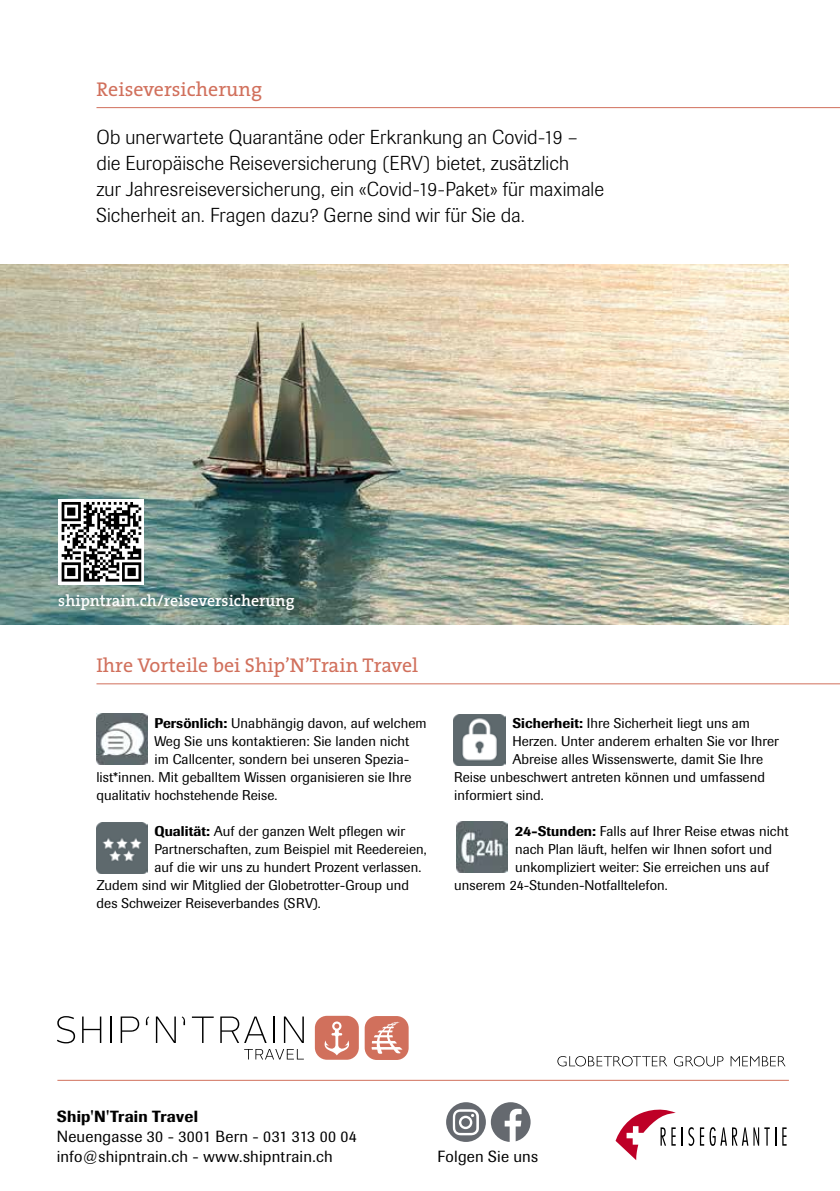
<style>
.page{position:relative;width:840px;height:1191px;background:#fff}
.page>*{position:absolute;margin:0;border:0;box-sizing:border-box;transform-origin:0 0}
.t1{font:300 20px/26px "Imago";letter-spacing:.01em;color:#000}
.t2{font:20px "The Serif";color:#d1705c}
.t3{font:16px/20px "Imago";letter-spacing:.015em;color:#000}
.t4{font:600 16px "The Serif";color:#fff}
.t5{font:500 16px "Imago";letter-spacing:.015em;color:#000}
.t6{font:14px "Imago";letter-spacing:.005em;color:#000}
.s1{font-weight:500}
</style>
<div class="page">
<svg style="left:244px;top:1049px;width:60px;height:10px"></svg>
<svg style="left:57px;top:1016px;width:18px;height:27px"></svg>
<svg style="left:82px;top:1016px;width:19px;height:27px"></svg>
<hr style="left:110px;top:1016px;width:2px;height:27px;background:#000">
<svg style="left:121px;top:1016px;width:18px;height:27px"></svg>
<svg style="left:146px;top:1016px;width:3px;height:9px"></svg>
<svg style="left:156px;top:1016px;width:20px;height:27px"></svg>
<svg style="left:182px;top:1016px;width:3px;height:9px"></svg>
<svg style="left:192px;top:1016px;width:21px;height:27px"></svg>
<svg style="left:220px;top:1016px;width:46px;height:27px"></svg>
<hr style="left:273px;top:1016px;width:2px;height:27px;background:#000">
<svg style="left:284px;top:1016px;width:20px;height:27px"></svg>
<div style="left:315px;top:1015px;width:43px;height:44px;background:#d1705c;border-radius:12px"></div>
<svg style="left:324px;top:1021px;width:25px;height:34px"></svg>
<div style="left:364px;top:1016px;width:44px;height:44px;background:#d1705c;border-radius:12px"></div>
<svg style="left:371px;top:1021px;width:31px;height:32px"></svg>
<svg style="left:557px;top:1056px;width:110px;height:10px"></svg>
<svg style="left:674px;top:1056px;width:49px;height:10px"></svg>
<svg style="left:730px;top:1056px;width:55px;height:10px"></svg>
<hr style="left:57px;top:1080px;width:731px;height:1px;background:#d1705c">
<svg style="left:615px;top:1109px;width:60px;height:51px"></svg>
<svg style="left:681px;top:1127px;width:1px;height:18px"></svg>
<svg style="left:688px;top:1127px;width:15px;height:18px"></svg>
<svg style="left:709px;top:1127px;width:49px;height:18px"></svg>
<svg style="left:764px;top:1127px;width:6px;height:18px"></svg>
<svg style="left:782px;top:1127px;width:4px;height:18px"></svg>
<div style="left:446px;top:1102px;width:39px;height:40px;background:#65696f;border-radius:50%"></div>
<svg style="left:452px;top:1109px;width:26px;height:26px"></svg>
<svg style="left:490px;top:1102px;width:40px;height:39px"></svg>
<img style="left:0;top:264px;width:788px;height:360px">
<hr style="left:96px;top:107px;width:743px;height:1px;background:#d1705c">
<hr style="left:96px;top:683px;width:743px;height:1px;background:#d1705c">
<img style="left:453px;top:714px;width:52px;height:51px">
<img style="left:96px;top:822px;width:51px;height:51px">
<img style="left:96px;top:714px;width:51px;height:51px">
<img style="left:456px;top:821px;width:51px;height:52px">
<svg style="left:59px;top:499px;width:85px;height:85px"></svg>
<svg style="left:62px;top:502px;width:79px;height:79px"></svg>
<h1 class="t2" style="left:96px;top:73px;width:167px">Reiseversicherung</h1>
<p class="t1" style="left:96px;top:124px;width:509px">Ob unerwartete Quarantäne oder Erkrankung an Covid-19 – die Europäische Reiseversicherung (ERV) bietet, zusätzlich<br>zur Jahresreiseversicherung, ein «Covid-19-Paket» für maximale Sicherheit an. Fragen dazu? Gerne sind wir für Sie da.</p>
<p class="t4" style="left:58px;top:587px;width:238px">shipntrain.ch/reiseversicherung</p>
<h1 class="t2" style="left:96px;top:649px;width:323px">Ihre Vorteile bei Ship’N’Train Travel</h1>
<p class="t6" style="left:154px;top:714px;width:273px"><span class="s1">Persönlich:</span> Unabhängig davon, auf welchem</p>
<p class="t6" style="left:154px;top:732px;width:256px">Weg Sie uns kontaktieren: Sie landen nicht</p>
<p class="t6" style="left:154px;top:750px;width:256px">im Callcenter, sondern bei unseren Spezia-</p>
<p class="t6" style="left:96px;top:768px;width:316px">list*innen. Mit geballtem Wissen organisieren sie Ihre</p>
<p class="t6" style="left:96px;top:786px;width:182px">qualitativ hochstehende Reise.</p>
<p class="t6" style="left:154px;top:822px;width:252px"><span class="s1">Qualität:</span> Auf der ganzen Welt pflegen wir</p>
<p class="t6" style="left:154px;top:840px;width:274px">Partnerschaften, zum Beispiel mit Reedereien,</p>
<p class="t6" style="left:154px;top:858px;width:268px">auf die wir uns zu hundert Prozent verlassen.</p>
<p class="t6" style="left:96px;top:876px;width:314px">Zudem sind wir Mitglied der Globetrotter-Group und</p>
<p class="t6" style="left:96px;top:894px;width:226px">des Schweizer Reiseverbandes (SRV).</p>
<p class="t6" style="left:512px;top:714px;width:239px"><span class="s1">Sicherheit:</span> Ihre Sicherheit liegt uns am</p>
<p class="t6" style="left:512px;top:732px;width:268px">Herzen. Unter anderem erhalten Sie vor Ihrer</p>
<p class="t6" style="left:512px;top:750px;width:252px">Abreise alles Wissenswerte, damit Sie Ihre</p>
<p class="t6" style="left:454px;top:768px;width:312px">Reise unbeschwert antreten können und umfassend</p>
<p class="t6" style="left:454px;top:786px;width:91px">informiert sind.</p>
<p class="t6" style="left:514px;top:822px;width:275px"><span class="s1">24-Stunden:</span> Falls auf Ihrer Reise etwas nicht</p>
<p class="t6" style="left:514px;top:840px;width:258px">nach Plan läuft, helfen wir Ihnen sofort und</p>
<p class="t6" style="left:514px;top:858px;width:255px">unkompliziert weiter: Sie erreichen uns auf</p>
<p class="t6" style="left:454px;top:876px;width:215px">unserem 24-Stunden-Notfalltelefon.</p>
<p class="t5" style="left:57px;top:1106px;width:143px">Ship'N'Train Travel</p>
<p class="t3" style="left:57px;top:1126px;width:301px">Neuengasse 30 - 3001 Bern - 031 313 00 04 info@shipntrain.ch - www.shipntrain.ch</p>
<p class="t3" style="left:437px;top:1146px;width:102px">Folgen Sie uns</p>
</div>
